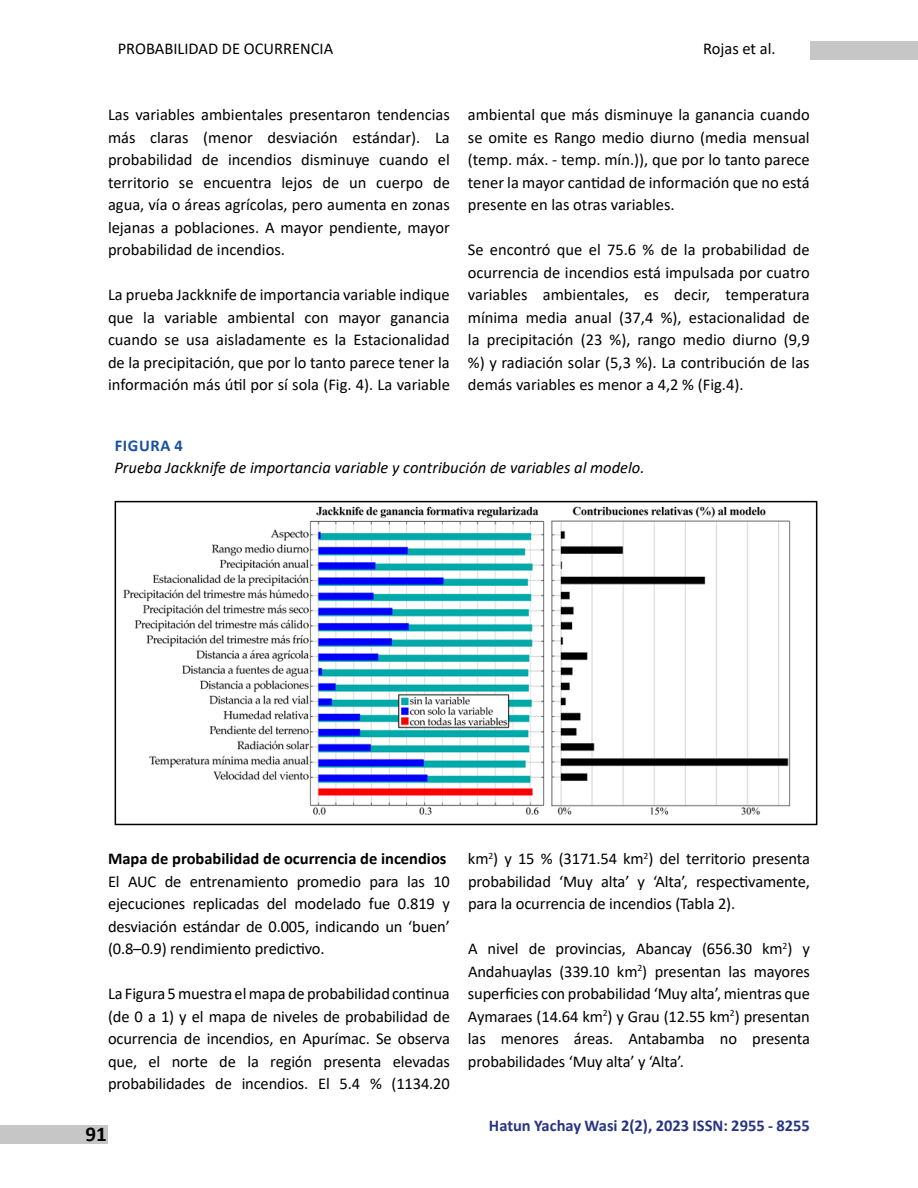
<style>
.page{position:relative;width:918px;height:1188px;background:#fff}
.page>*{position:absolute;margin:0;border:0;box-sizing:border-box;transform-origin:0 0}
.t1{font:700 21px "Calibri";color:#000}
.t2{font:16.5px/22.5px "Calibri";letter-spacing:-.01em;color:#000;text-align:justify}
.t3{font:italic 16.5px "Calibri";color:#000}
.t4{font:700 16.5px "Calibri";color:#000}
.t5{font:700 16.5px "Calibri";color:#283583}
.t6{font:700 16.5px "Calibri";letter-spacing:.04em;color:#19519f}
</style>
<div class="page">
<div style="left:0;top:1125px;width:108px;height:19px;background:#c6c6c6"></div>
<div style="left:810px;top:41px;width:108px;height:19px;background:#c6c6c6"></div>
<img style="left:114px;top:504px;width:677px;height:318px">
<div style="left:115px;top:501px;width:702px;height:324px;border:2px solid #000"></div>
<p class="t2" style="left:118px;top:36px;width:217px">PROBABILIDAD DE OCURRENCIA</p>
<p class="t2" style="left:703px;top:36px;width:74px">Rojas et al.</p>
<p class="t2" style="left:108px;top:103px;width:343px">Las variables ambientales presentaron tendencias más claras (menor desviación estándar). La probabilidad de incendios disminuye cuando el territorio se encuentra lejos de un cuerpo de agua, vía o áreas agrícolas, pero aumenta en zonas lejanas a poblaciones. A mayor pendiente, mayor probabilidad de incendios.</p>
<p class="t2" style="left:108px;top:283px;width:343px">La prueba Jackknife de importancia variable indique que la variable ambiental con mayor ganancia cuando se usa aisladamente es la Estacionalidad de la precipitación, que por lo tanto parece tener la información más útil por sí sola (Fig. 4). La variable</p>
<p class="t2" style="left:468px;top:103px;width:343px">ambiental que más disminuye la ganancia cuando se omite es Rango medio diurno (media mensual (temp. máx. - temp. mín.)), que por lo tanto parece tener la mayor cantidad de información que no está presente en las otras variables.</p>
<p class="t2" style="left:468px;top:238px;width:343px">Se encontró que el 75.6 % de la probabilidad de ocurrencia de incendios está impulsada por cuatro variables ambientales, es decir, temperatura mínima media anual (37,4 %), estacionalidad de la precipitación (23 %), rango medio diurno (9,9 %) y radiación solar (5,3 %). La contribución de las demás variables es menor a 4,2 % (Fig.4).</p>
<p class="t6" style="left:115px;top:433px;width:70px">FIGURA 4</p>
<p class="t3" style="left:114px;top:456px;width:532px">Prueba Jackknife de importancia variable y contribución de variables al modelo.</p>
<p class="t4" style="left:108px;top:847px;width:340px">Mapa de probabilidad de ocurrencia de incendios</p>
<p class="t2" style="left:108px;top:869px;width:343px">El AUC de entrenamiento promedio para las 10 ejecuciones replicadas del modelado fue 0.819 y desviación estándar de 0.005, indicando un ‘buen’ (0.8–0.9) rendimiento predictivo.</p>
<p class="t2" style="left:108px;top:982px;width:343px">La Figura 5 muestra el mapa de probabilidad continua (de 0 a 1) y el mapa de niveles de probabilidad de ocurrencia de incendios, en Apurímac. Se observa que, el norte de la región presenta elevadas probabilidades de incendios. El 5.4 % (1134.20</p>
<p class="t1" style="left:86px;top:1119px;width:23px">91</p>
<p class="t2" style="left:468px;top:847px;width:343px">km<sup>2</sup>) y 15 % (3171.54 km<sup>2</sup>) del territorio presenta probabilidad ‘Muy alta’ y ‘Alta’, respectivamente, para la ocurrencia de incendios (Tabla 2).</p>
<p class="t2" style="left:468px;top:937px;width:344px">A nivel de provincias, Abancay (656.30 km<sup>2</sup>) y Andahuaylas (339.10 km<sup>2</sup>) presentan las mayores superficies con probabilidad ‘Muy alta’, mientras que Aymaraes (14.64 km<sup>2</sup>) y Grau (12.55 km<sup>2</sup>) presentan las menores áreas. Antabamba no presenta probabilidades ‘Muy alta’ y ‘Alta’.</p>
<p class="t5" style="left:489px;top:1114px;width:323px">Hatun Yachay Wasi 2(2), 2023 ISSN: 2955 - 8255</p>
</div>
